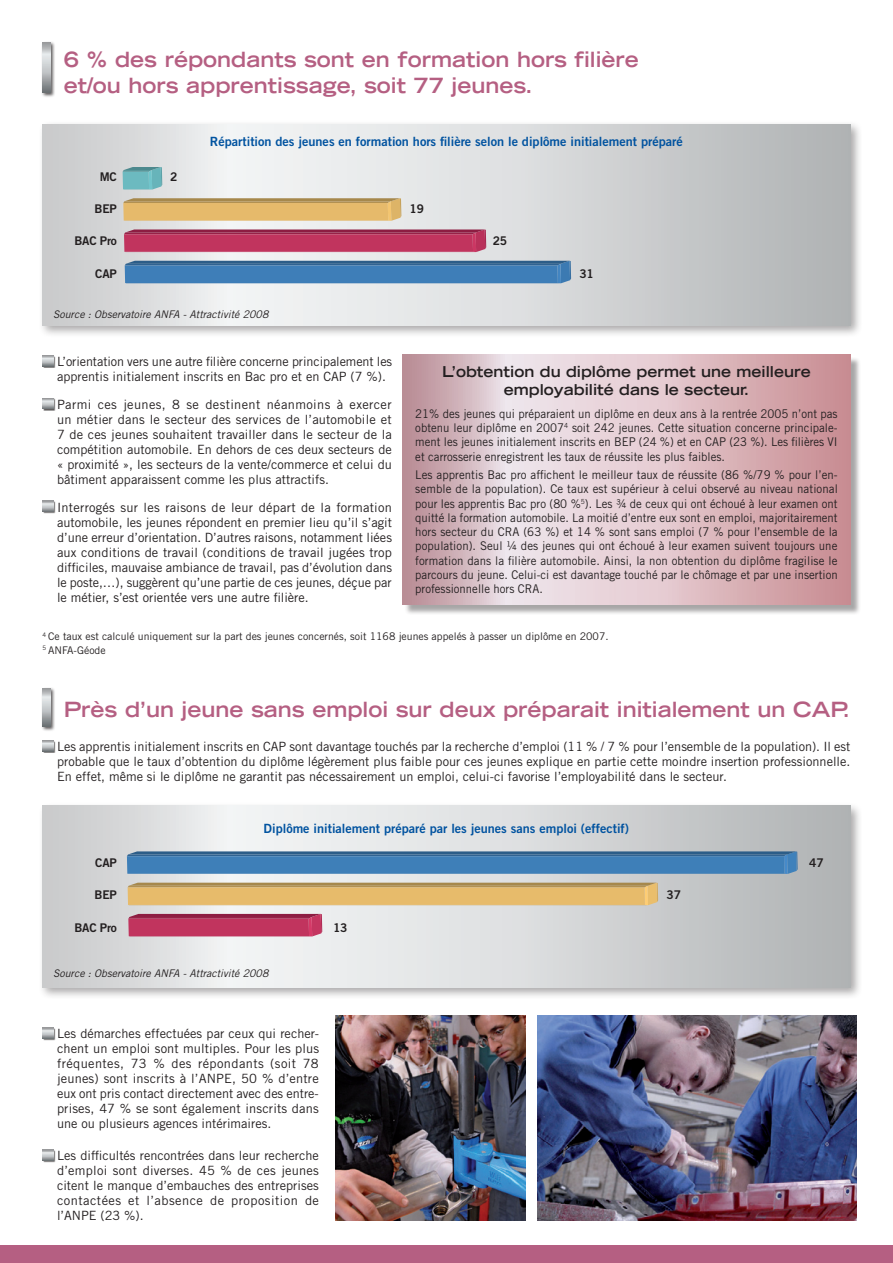
<style>
.page{position:relative;width:893px;height:1263px;background:#fff}
.page>*{position:absolute;margin:0;border:0;box-sizing:border-box;transform-origin:0 0}
.t1{font:700 expanded 21px/25.5px "Trade Gothic LT Std";color:#b55f82}
.t2{font:700 expanded 15px/18px "Trade Gothic LT Std";color:#231f20;text-align:center}
.t3{font:12.75px/15px "Trade Gothic LT Std";color:#231f20;text-align:justify}
.t4{font:12.75px "Trade Gothic LT Std Bd 2";color:#0153a0}
.t5{font:12px/14.2px "Trade Gothic LT Std";color:#231f20;text-align:justify;scale:.96 1}
.t6{font:12px/14.2px "Trade Gothic LT Std";color:#231f20;scale:.95 1}
.t7{font:12px "Trade Gothic LT Std Bd 2";letter-spacing:-.015em;color:#231f20}
.t8{font:10.5px/13.5px "Trade Gothic LT Std";color:#231f20}
.t9{font:italic 10.5px "Trade Gothic LT Std";color:#231f20}
</style>
<div class="page">
<div style="left:0;top:1246px;width:893px;height:17px;background:#b55f82"></div>
<div style="left:39px;top:120px;width:824px;height:217px;background:#231f20;opacity:.75"></div>
<svg style="left:43px;top:124px;width:807px;height:202px"></svg>
<div style="left:39px;top:801px;width:824px;height:198px;background:#231f20;opacity:.75"></div>
<svg style="left:43px;top:806px;width:807px;height:181px"></svg>
<div style="left:42px;top:42px;width:14px;height:56px;background:#231f20;opacity:.75"></div>
<svg style="left:43px;top:43px;width:8px;height:50px"></svg>
<div style="left:42px;top:687px;width:14px;height:44px;background:#231f20;opacity:.75"></div>
<svg style="left:43px;top:688px;width:8px;height:38px"></svg>
<div style="left:43px;top:741px;width:12px;height:12px;background:#231f20;opacity:.75"></div>
<svg style="left:43px;top:740px;width:10px;height:11px"></svg>
<div style="left:43px;top:356px;width:12px;height:12px;background:#231f20;opacity:.75"></div>
<svg style="left:43px;top:355px;width:10px;height:11px"></svg>
<div style="left:43px;top:398px;width:12px;height:13px;background:#231f20;opacity:.75"></div>
<svg style="left:43px;top:398px;width:10px;height:11px"></svg>
<div style="left:43px;top:501px;width:12px;height:13px;background:#231f20;opacity:.75"></div>
<svg style="left:43px;top:501px;width:10px;height:10px"></svg>
<div style="left:43px;top:1028px;width:12px;height:12px;background:#231f20;opacity:.75"></div>
<svg style="left:43px;top:1028px;width:10px;height:10px"></svg>
<div style="left:43px;top:1150px;width:12px;height:12px;background:#231f20;opacity:.75"></div>
<svg style="left:43px;top:1150px;width:10px;height:10px"></svg>
<div style="left:404px;top:356px;width:458px;height:259px;background:#231f20;opacity:.4"></div>
<svg style="left:403px;top:355px;width:447px;height:250px"></svg>
<svg style="left:128px;top:914px;width:194px;height:23px"></svg>
<div style="left:128px;top:919px;width:181px;height:17px;background:#c1345e"></div>
<svg style="left:128px;top:883px;width:530px;height:23px"></svg>
<div style="left:128px;top:887px;width:517px;height:18px;background:#e7bb6b"></div>
<svg style="left:127px;top:851px;width:671px;height:24px"></svg>
<div style="left:127px;top:856px;width:657px;height:18px;background:#3e7fb8"></div>
<svg style="left:125px;top:261px;width:446px;height:23px"></svg>
<div style="left:125px;top:266px;width:433px;height:17px;background:#3e7eb8"></div>
<svg style="left:124px;top:229px;width:362px;height:24px"></svg>
<div style="left:124px;top:234px;width:349px;height:18px;background:#c1345e"></div>
<svg style="left:123px;top:198px;width:278px;height:23px"></svg>
<div style="left:123px;top:203px;width:265px;height:17px;background:#e6ba6b"></div>
<svg style="left:123px;top:167px;width:39px;height:23px"></svg>
<div style="left:123px;top:172px;width:26px;height:17px;background:#6cbac0"></div>
<img style="left:336px;top:1015px;width:189px;height:205px">
<img style="left:538px;top:1015px;width:319px;height:205px">
<h1 class="t1" style="left:64px;top:47px;width:577px">6 % des répondants sont en formation hors filière et/ou hors apprentissage, soit 77 jeunes.</h1>
<p class="t7" style="left:100px;top:169px;width:19px">MC</p>
<p class="t7" style="left:170px;top:169px;width:9px">2</p>
<p class="t4" style="left:210px;top:134px;width:474px">Répartition des jeunes en formation hors filière selon le diplôme initialement préparé</p>
<p class="t7" style="left:95px;top:201px;width:24px">BEP</p>
<p class="t7" style="left:410px;top:201px;width:16px">19</p>
<p class="t7" style="left:74px;top:234px;width:44px">BAC Pro</p>
<p class="t7" style="left:493px;top:234px;width:16px">25</p>
<p class="t7" style="left:95px;top:266px;width:23px">CAP</p>
<p class="t7" style="left:579px;top:266px;width:16px">31</p>
<p class="t9" style="left:53px;top:307px;width:217px">Source : Observatoire ANFA - Attractivité 2008</p>
<p class="t3" style="left:57px;top:354px;width:337px">L’orientation vers une autre filière concerne principalement les apprentis initialement inscrits en Bac pro et en CAP (7 %).</p>
<p class="t3" style="left:57px;top:397px;width:337px">Parmi ces jeunes, 8 se destinent néanmoins à exercer un métier dans le secteur des services de l’automobile et 7 de ces jeunes souhaitent travailler dans le secteur de la compétition automobile. En dehors de ces deux secteurs de « proximité », les secteurs de la vente/commerce et celui du bâtiment apparaissent comme les plus attractifs.</p>
<p class="t3" style="left:57px;top:499px;width:336px">I nterrogés sur les raisons de leur départ de la formation automobile, les jeunes répondent en premier lieu qu’il s’agit d’une erreur d’orientation. D’autres raisons, notamment liées aux conditions de travail (conditions de travail jugées trop difficiles, mauvaise ambiance de travail, pas d’évolution dans le poste,…), suggèrent qu’une partie de ces jeunes, déçue par le métier, s’est orientée vers une autre filière.</p>
<p class="t2" style="left:442px;top:362px;width:370px">L’obtention du diplôme permet une meilleure employabilité dans le secteur.</p>
<p class="t6" style="left:415px;top:406px;width:446px">21% des jeunes qui préparaient un diplôme en deux ans à la rentrée 2005 n’ont pas obtenu leur diplôme en 2007<sup>4</sup> soit 242 jeunes. Cette situation concerne principale&shy;ment les jeunes initialement inscrits en BEP (24 %) et en CAP (23 %). Les filières VI et carrosserie enregistrent les taux de réussite les plus faibles.</p>
<p class="t5" style="left:415px;top:468px;width:442px">Les apprentis Bac pro affichent le meilleur taux de réussite (86 %/79 % pour l’en&shy;semble de la population). Ce taux est supérieur à celui observé au niveau national pour les apprentis Bac pro (80 %<sup>5</sup>). Les ¾ de ceux qui ont échoué à leur examen ont quitté la formation automobile. La moitié d’entre eux sont en emploi, majoritairement hors secteur du CRA (63 %) et 14 % sont sans emploi (7 % pour l’ensemble de la population). Seul ¼ des jeunes qui ont échoué à leur examen suivent toujours une formation dans la filière automobile. Ainsi, la non obtention du diplôme fragilise le parcours du jeune. Celui-ci est davantage touché par le chômage et par une insertion professionnelle hors CRA.</p>
<p class="t8" style="left:43px;top:630px;width:568px"><sup>4</sup> Ce taux est calculé uniquement sur la part des jeunes concernés, soit 1168 jeunes appelés à passer un diplôme en 2007.<br><sup>5</sup> AN FA-Géode</p>
<h1 class="t1" style="left:64px;top:696px;width:788px">Près d’un jeune sans emploi sur deux préparait initialement un CAP.</h1>
<p class="t3" style="left:57px;top:739px;width:795px">Les apprentis initialement inscrits en CAP sont davantage touchés par la recherche d’emploi (11 % / 7 % pour l’ensemble de la population). I l est probable que le taux d’obtention du diplôme légèrement plus faible pour ces jeunes explique en partie cette moindre insertion professionnelle.<br>En effet, même si le diplôme ne garantit pas nécessairement un emploi, celui-ci favorise l’employabilité dans le secteur.</p>
<p class="t4" style="left:264px;top:821px;width:367px">Diplôme initialement préparé par les jeunes sans emploi (effectif)</p>
<p class="t7" style="left:95px;top:855px;width:23px">CAP</p>
<p class="t7" style="left:809px;top:855px;width:16px">47</p>
<p class="t7" style="left:95px;top:888px;width:24px">BEP</p>
<p class="t7" style="left:666px;top:888px;width:16px">37</p>
<p class="t7" style="left:74px;top:920px;width:44px">BAC Pro</p>
<p class="t7" style="left:333px;top:920px;width:16px">13</p>
<p class="t9" style="left:53px;top:967px;width:217px">Source : Observatoire ANFA - Attractivité 2008</p>
<p class="t3" style="left:57px;top:1026px;width:264px">Les démarches effectuées par ceux qui recher&shy;chent un emploi sont multiples. Pour les plus fréquentes, 73 % des répondants (soit 78 jeunes) sont inscrits à l’AN PE, 50 % d’entre eux ont pris contact directement avec des entre&shy;prises, 47 % se sont également inscrits dans une ou plusieurs agences intérimaires.</p>
<p class="t3" style="left:57px;top:1148px;width:264px">Les difficultés rencontrées dans leur recherche d’emploi sont diverses. 45 % de ces jeunes citent le manque d’embauches des entreprises contactées et l’absence de proposition de l’AN PE (23 %).</p>
</div>
